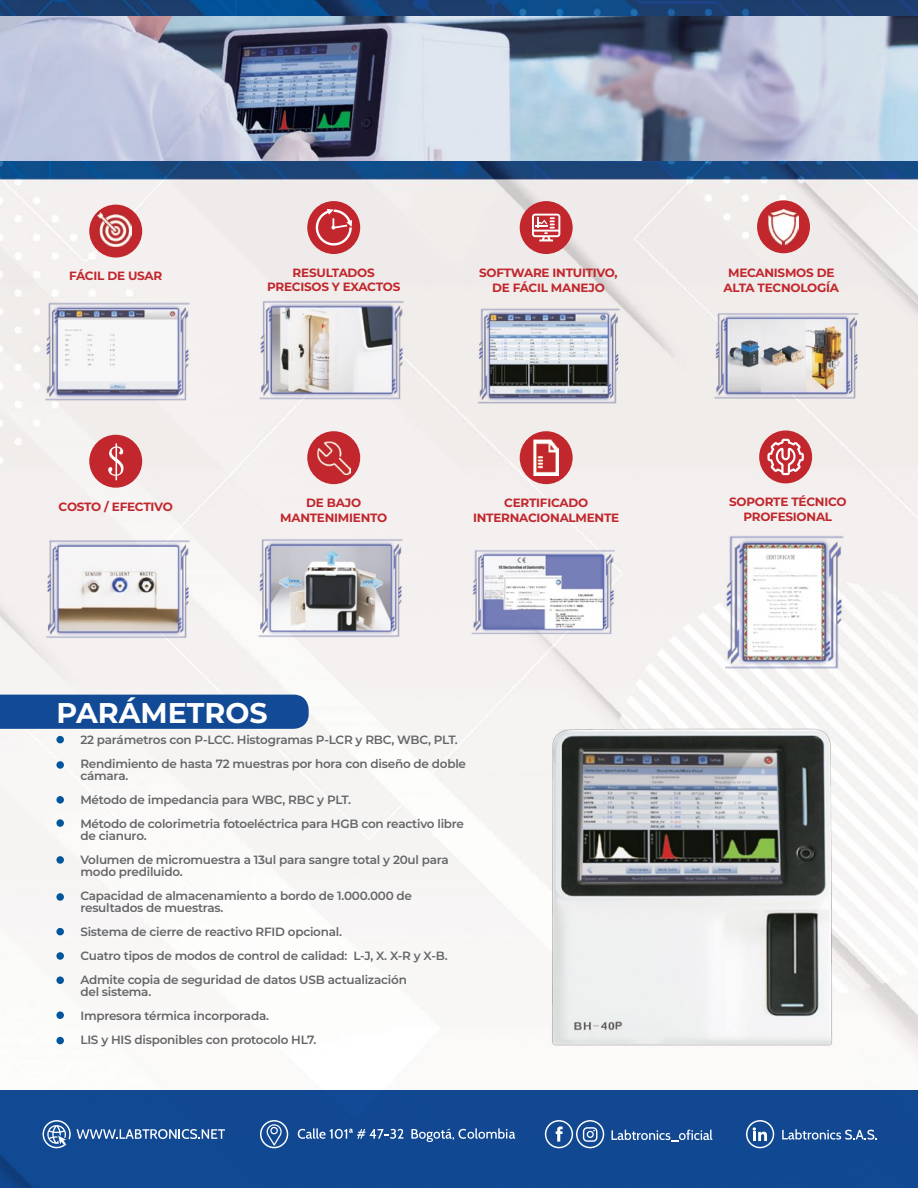
<style>
.page{position:relative;width:918px;height:1188px;background:#fff}
.page>*{position:absolute;margin:0;border:0;box-sizing:border-box;transform-origin:0 0}
.t1{font:700 28.5px "Montserrat";color:#fff}
.t2{font:600 12px/24px "Montserrat";letter-spacing:-.02em;color:#656669}
.t3{font:700 12px/14.4px "Montserrat";letter-spacing:-.02em;color:#c1272d;text-align:center}
</style>
<div class="page">
<img style="left:0;top:0;width:918px;height:1059px">
<img style="left:0;top:17px;width:918px;height:143px">
<div style="left:0;top:695px;width:309px;height:34px;background:#124a96"></div>
<div style="left:56px;top:736px;width:8px;height:7px;background:#00559d;border-radius:50%"></div>
<div style="left:56px;top:761px;width:8px;height:8px;background:#00559d;border-radius:50%"></div>
<div style="left:56px;top:796px;width:8px;height:8px;background:#00559d;border-radius:50%"></div>
<div style="left:56px;top:819px;width:8px;height:8px;background:#00559d;border-radius:50%"></div>
<div style="left:56px;top:893px;width:8px;height:8px;background:#00559d;border-radius:50%"></div>
<div style="left:56px;top:928px;width:8px;height:7px;background:#00559d;border-radius:50%"></div>
<div style="left:56px;top:952px;width:8px;height:8px;background:#00559d;border-radius:50%"></div>
<div style="left:56px;top:976px;width:8px;height:8px;background:#00559d;border-radius:50%"></div>
<div style="left:56px;top:1011px;width:8px;height:8px;background:#00559d;border-radius:50%"></div>
<div style="left:56px;top:1037px;width:8px;height:7px;background:#00559d;border-radius:50%"></div>
<div style="left:56px;top:856px;width:8px;height:8px;background:#00559d;border-radius:50%"></div>
<img style="left:20px;top:277px;width:182px;height:139px">
<img style="left:20px;top:521px;width:182px;height:139px">
<img style="left:449px;top:277px;width:182px;height:139px">
<img style="left:449px;top:538px;width:182px;height:112px">
<img style="left:235px;top:293px;width:182px;height:123px">
<img style="left:235px;top:521px;width:182px;height:139px">
<img style="left:685px;top:297px;width:182px;height:114px">
<img style="left:685px;top:526px;width:182px;height:160px">
<div style="left:89px;top:205px;width:53px;height:53px;background:#c1272d;border-radius:50%"></div>
<img style="left:98px;top:213px;width:34px;height:34px">
<div style="left:307px;top:201px;width:53px;height:53px;background:#c1272d;border-radius:50%"></div>
<svg style="left:316px;top:209px;width:36px;height:37px"></svg>
<div style="left:757px;top:200px;width:53px;height:53px;background:#c1272d;border-radius:50%"></div>
<img style="left:769px;top:209px;width:29px;height:35px">
<div style="left:520px;top:201px;width:53px;height:53px;background:#c1272d;border-radius:50%"></div>
<svg style="left:532px;top:214px;width:28px;height:27px"></svg>
<div style="left:307px;top:431px;width:53px;height:53px;background:#c1272d;border-radius:50%"></div>
<img style="left:317px;top:441px;width:33px;height:33px">
<div style="left:520px;top:431px;width:53px;height:53px;background:#c1272d;border-radius:50%"></div>
<img style="left:534px;top:440px;width:25px;height:35px">
<div style="left:759px;top:430px;width:53px;height:53px;background:#c1272d;border-radius:50%"></div>
<div style="left:89px;top:435px;width:53px;height:53px;background:#c1272d;border-radius:50%"></div>
<svg style="left:108px;top:443px;width:16px;height:37px"></svg>
<img style="left:543px;top:702px;width:298px;height:357px">
<div style="left:0;top:1090px;width:918px;height:98px;background:#114892"></div>
<svg style="left:260px;top:1120px;width:28px;height:28px"></svg>
<svg style="left:298px;top:1128px;width:105px;height:11px"></svg>
<svg style="left:411px;top:1128px;width:104px;height:14px"></svg>
<svg style="left:746px;top:1120px;width:28px;height:28px"></svg>
<svg style="left:782px;top:1129px;width:95px;height:11px"></svg>
<svg style="left:545px;top:1120px;width:59px;height:28px;background:#4a73ab"></svg>
<svg style="left:612px;top:1130px;width:100px;height:12px"></svg>
<svg style="left:77px;top:1129px;width:148px;height:10px"></svg>
<svg style="left:43px;top:1120px;width:28px;height:28px"></svg>
<svg style="left:767px;top:439px;width:37px;height:36px"></svg>
<p class="t3" style="left:69px;top:267px;width:95px">FÁCIL DE USAR</p>
<p class="t3" style="left:267px;top:265px;width:135px">RESULTADOS<br>PRECISOS Y EXACTOS</p>
<p class="t3" style="left:479px;top:265px;width:140px">SOFTWARE INTUITIVO,<br>DE FÁCIL MANEJO</p>
<p class="t3" style="left:724px;top:265px;width:117px">MECANISMOS DE<br>ALTA TECNOLOGÍA</p>
<p class="t3" style="left:59px;top:499px;width:116px">COSTO / EFECTIVO</p>
<p class="t3" style="left:280px;top:495px;width:109px">DE BAJO<br>MANTENIMIENTO</p>
<p class="t3" style="left:473px;top:495px;width:148px">CERTIFICADO<br>INTERNACIONALMENTE</p>
<p class="t3" style="left:729px;top:494px;width:119px">SOPORTE TÉCNICO<br>PROFESIONAL</p>
<h1 class="t1" style="left:56px;top:692px;width:213px">PARÁMETROS</h1>
<p class="t2" style="left:80px;top:727px;width:387px">22 parámetros con P-LCC. Histogramas P-LCR y RBC, WBC, PLT.<br>Rendimiento de hasta 72 muestras por hora con diseño de doble</p>
<p class="t2" style="left:80px;top:763px;width:385px">cámara.<br>Método de impedancia para WBC, RBC y PLT.<br>Método de colorimetria fotoeléctrica para HGB con reactivo libre</p>
<p class="t2" style="left:80px;top:823px;width:370px">de cianuro.<br>Volumen de micromuestra a 13ul para sangre total y 20ul para</p>
<p class="t2" style="left:80px;top:859px;width:333px">modo prediluido.<br>Capacidad de almacenamiento a bordo de 1.000.000 de</p>
<p class="t2" style="left:80px;top:895px;width:369px">resultados de muestras.<br>Sistema de cierre de reactivo RFID opcional.<br>Cuatro tipos de modos de control de calidad: L-J, X. X-R y X-B.<br>Admite copia de seguridad de datos USB actualización</p>
<p class="t2" style="left:80px;top:979px;width:238px">del sistema.<br>Impresora térmica incorporada.<br>LIS y HIS disponibles con protocolo HL7.</p>
</div>
